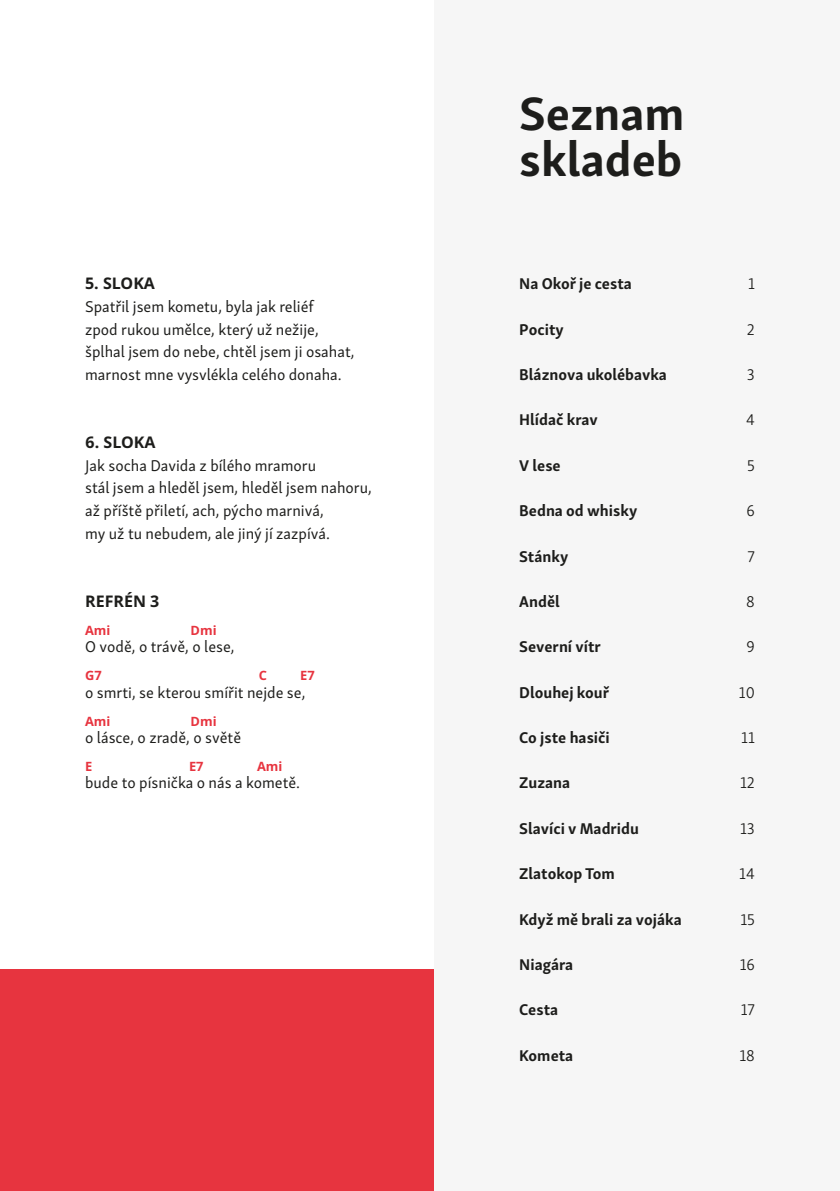
<style>
.page{position:relative;width:840px;height:1191px;background:#fff}
.page>*{position:absolute;margin:0;border:0;box-sizing:border-box;transform-origin:0 0}
.t1{font:700 48px/45.4px "Skolar Sans Latn";color:#1d1d1b}
.t2{font:16px/22.6px "Skolar Sans Latn";color:#1d1d1b}
.t3{font:700 16px "Skolar Sans Latn";color:#1d1d1b}
.t4{font:300 16px "Skolar Sans Latn";color:#1d1d1b}
.t5{font:700 16px "Noto Sans";color:#1d1d1b}
.t6{font:700 12.8px "Noto Sans";color:#e7343f}
</style>
<div class="page">
<div style="left:0;top:969px;width:434px;height:222px;background:#e7343f"></div>
<div style="left:434px;top:0;width:405px;height:1191px;background:#f6f6f6"></div>
<p class="t5" style="left:85px;top:272px;width:71px">5. SLOKA</p>
<p class="t2" style="left:85px;top:294px;width:271px">Spatřil jsem kometu, byla jak reliéf<br>zpod rukou umělce, který už nežije, šplhal jsem do nebe, chtěl jsem ji osahat, marnost mne vysvlékla celého donaha.</p>
<p class="t5" style="left:85px;top:431px;width:72px">6. SLOKA</p>
<p class="t2" style="left:85px;top:453px;width:288px">Jak socha Davida z bílého mramoru<br>stál jsem a hleděl jsem, hleděl jsem nahoru, až příště přiletí, ach, pýcho marnivá,<br>my už tu nebudem, ale jiný jí zazpívá.</p>
<p class="t5" style="left:85px;top:590px;width:76px">REFRÉN 3</p>
<p class="t6" style="left:85px;top:621px;width:27px">Ami</p>
<p class="t6" style="left:190px;top:621px;width:27px">Dmi</p>
<p class="t2" style="left:85px;top:634px;width:151px">O vodě, o trávě, o lese,</p>
<p class="t6" style="left:85px;top:666px;width:18px">G7</p>
<p class="t6" style="left:258px;top:666px;width:10px">C</p>
<p class="t6" style="left:300px;top:666px;width:16px">E7</p>
<p class="t2" style="left:85px;top:679px;width:222px">o smrti, se kterou smířit nejde se,</p>
<p class="t6" style="left:85px;top:712px;width:27px">Ami</p>
<p class="t6" style="left:190px;top:712px;width:27px">Dmi</p>
<p class="t2" style="left:85px;top:725px;width:157px">o lásce, o zradě, o světě</p>
<p class="t6" style="left:85px;top:757px;width:9px">E</p>
<p class="t6" style="left:189px;top:757px;width:16px">E7</p>
<p class="t6" style="left:257px;top:757px;width:27px">Ami</p>
<p class="t2" style="left:85px;top:770px;width:216px">bude to písnička o nás a kometě.</p>
<h1 class="t1" style="left:519px;top:87px;width:167px">Seznam skladeb</h1>
<p class="t3" style="left:519px;top:271px;width:114px">Na Okoř je cesta</p>
<p class="t4" style="left:747px;top:272px;width:8px">1</p>
<p class="t3" style="left:519px;top:316px;width:46px">Pocity</p>
<p class="t4" style="left:746px;top:317px;width:9px">2</p>
<p class="t3" style="left:519px;top:361px;width:149px">Bláznova ukolébavka</p>
<p class="t4" style="left:746px;top:363px;width:9px">3</p>
<p class="t3" style="left:519px;top:407px;width:80px">Hlídač krav</p>
<p class="t4" style="left:745px;top:408px;width:10px">4</p>
<p class="t3" style="left:519px;top:452px;width:43px">V lese</p>
<p class="t4" style="left:746px;top:453px;width:9px">5</p>
<p class="t3" style="left:519px;top:497px;width:119px">Bedna od whisky</p>
<p class="t4" style="left:746px;top:499px;width:10px">6</p>
<p class="t3" style="left:519px;top:543px;width:50px">Stánky</p>
<p class="t4" style="left:747px;top:544px;width:9px">7</p>
<p class="t3" style="left:519px;top:588px;width:42px">Anděl</p>
<p class="t4" style="left:745px;top:589px;width:10px">8</p>
<p class="t3" style="left:519px;top:634px;width:83px">Severní vítr</p>
<p class="t4" style="left:746px;top:635px;width:10px">9</p>
<p class="t3" style="left:519px;top:679px;width:91px">Dlouhej kouř</p>
<p class="t4" style="left:738px;top:680px;width:17px">10</p>
<p class="t3" style="left:519px;top:724px;width:92px">Co jste hasiči</p>
<p class="t4" style="left:740px;top:725px;width:15px">11</p>
<p class="t3" style="left:519px;top:770px;width:52px">Zuzana</p>
<p class="t4" style="left:739px;top:771px;width:16px">12</p>
<p class="t3" style="left:519px;top:815px;width:121px">Slavíci v Madridu</p>
<p class="t4" style="left:739px;top:816px;width:16px">13</p>
<p class="t3" style="left:519px;top:860px;width:97px">Zlatokop Tom</p>
<p class="t4" style="left:738px;top:862px;width:17px">14</p>
<p class="t3" style="left:519px;top:906px;width:164px">Když mě brali za vojáka</p>
<p class="t4" style="left:740px;top:907px;width:16px">15</p>
<p class="t3" style="left:519px;top:951px;width:55px">Niagára</p>
<p class="t4" style="left:739px;top:952px;width:17px">16</p>
<p class="t3" style="left:519px;top:996px;width:40px">Cesta</p>
<p class="t4" style="left:740px;top:998px;width:16px">17</p>
<p class="t3" style="left:519px;top:1042px;width:55px">Kometa</p>
<p class="t4" style="left:739px;top:1043px;width:17px">18</p>
</div>
